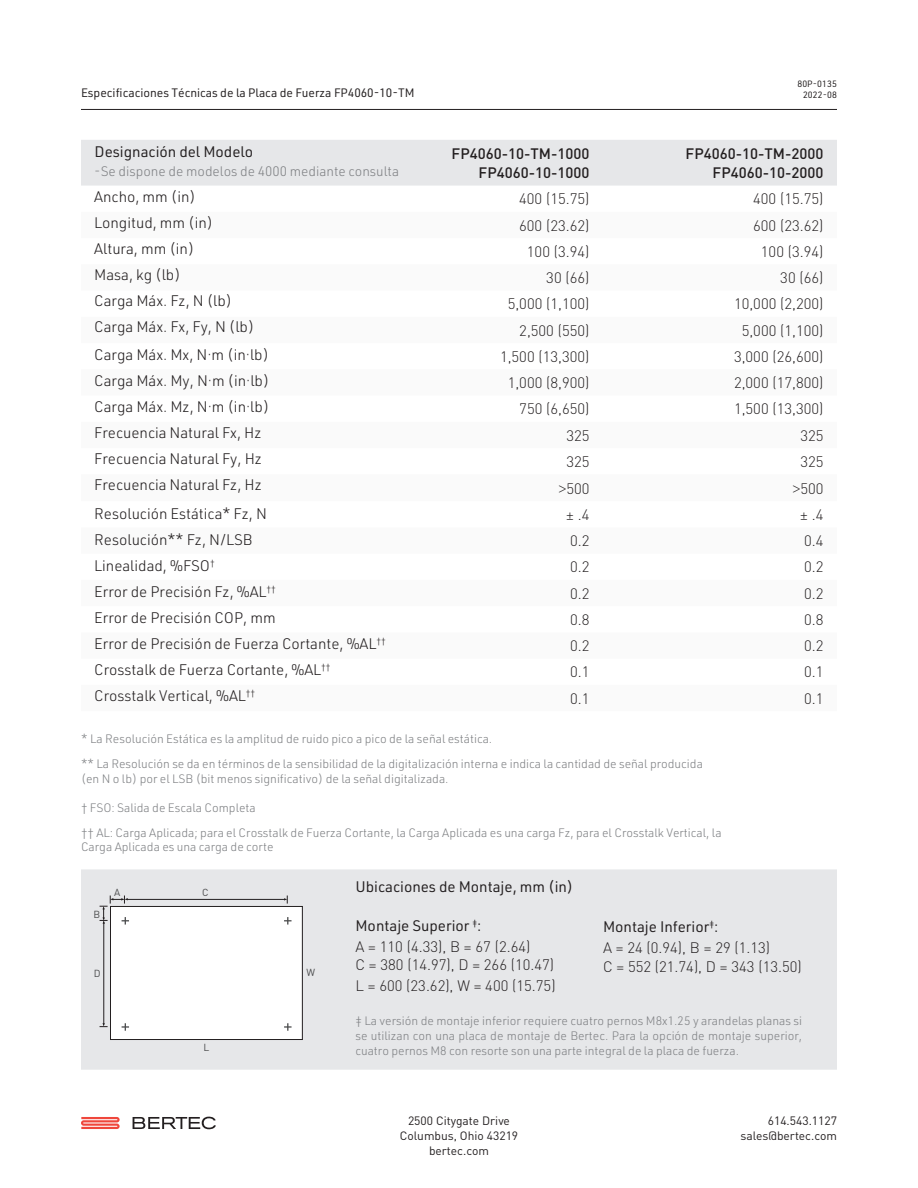
<style>
.page{position:relative;width:918px;height:1188px;background:#fff}
.page>*{position:absolute;margin:0;border:0;box-sizing:border-box;transform-origin:0 0}
.t1{font:300 15px/26.1px "URWDIN";color:#231f20}
.t2{font:300 15px/19.6px "DIN";color:#231f20}
.t3{font:15px "URWDIN";color:#231f20}
.t4{font:500 15px/19.5px "DIN";color:#231f20;text-align:right}
.t5{font:300 13.5px "URWDIN";color:#808285}
.t6{font:300 12px/15px "URWDIN";color:#808285}
.t7{font:12px/15px "DIN";color:#231f20;text-align:center}
.t8{font:12px "URWDIN";color:#231f20}
.t9{font:10.2px "DIN";color:#4b4c4d}
.t10{font:9px/10.8px "URWDIN";letter-spacing:.01em;color:#231f20;text-align:right}
.s1{font-family:"Proxima Nova"}
</style>
<div class="page">
<hr style="left:81px;top:109px;width:756px;height:1px;background:#231f20">
<div style="left:81px;top:140px;width:756px;height:46px;background:#e6e7e9"></div>
<div style="left:349px;top:869px;width:488px;height:201px;background:#e6e7e9"></div>
<div style="left:81px;top:869px;width:268px;height:201px;background:#e6e7e9"></div>
<div style="left:110px;top:906px;width:192px;height:134px;background:#fff"></div>
<div style="left:110px;top:906px;width:193px;height:134px;border:1px solid #231f20"></div>
<svg style="left:284px;top:917px;width:8px;height:8px"></svg>
<svg style="left:284px;top:1023px;width:8px;height:8px"></svg>
<svg style="left:122px;top:1023px;width:7px;height:8px"></svg>
<hr style="left:127px;top:899px;width:158px;height:1px;background:#231f20">
<hr style="left:103px;top:922px;width:1px;height:102px;background:#231f20">
<svg style="left:100px;top:1023px;width:8px;height:4px"></svg>
<svg style="left:284px;top:896px;width:4px;height:8px"></svg>
<svg style="left:100px;top:896px;width:29px;height:29px"></svg>
<svg style="left:81px;top:1117px;width:39px;height:12px"></svg>
<svg style="left:133px;top:1117px;width:83px;height:12px"></svg>
<p class="t8" style="left:81px;top:85px;width:335px">Especificaciones Técnicas de la Placa de Fuerza FP4060-10-TM</p>
<p class="t10" style="left:797px;top:79px;width:41px">80P-0135<br>2022-08</p>
<p class="t3" style="left:94px;top:142px;width:160px">Designación del Modelo</p>
<p class="t4" style="left:452px;top:143px;width:139px">FP4060-10-TM-1000<br>FP4060-10-1000</p>
<p class="t4" style="left:686px;top:143px;width:139px">FP4060-10-TM-2000<br>FP4060-10-2000</p>
<p class="t2" style="left:519px;top:189px;width:72px">400 (15.75)</p>
<p class="t2" style="left:753px;top:189px;width:72px">400 (15.75)</p>
<p class="t2" style="left:519px;top:215px;width:72px">600 (23.62)</p>
<p class="t2" style="left:753px;top:215px;width:72px">600 (23.62)</p>
<p class="t2" style="left:527px;top:241px;width:64px">100 (3.94)</p>
<p class="t2" style="left:761px;top:241px;width:64px">100 (3.94)</p>
<p class="t2" style="left:546px;top:268px;width:45px">30 (66)</p>
<p class="t2" style="left:780px;top:268px;width:45px">30 (66)</p>
<p class="t2" style="left:508px;top:294px;width:83px">5,000 (1,100)</p>
<p class="t2" style="left:734px;top:294px;width:91px">10,000 (2,200)</p>
<p class="t5" style="left:94px;top:163px;width:306px">-Se dispone de modelos de 4000 mediante consulta</p>
<p class="t1" style="left:94px;top:183px;width:162px">Ancho, mm (in)<br>Longitud, mm (in)<br>Altura, mm (in)<br>Masa, kg (lb)<br>Carga Máx. Fz, N (lb)<br>Carga Máx. Fx, Fy, N (lb)</p>
<p class="t2" style="left:519px;top:320px;width:72px">2,500 (550)</p>
<p class="t2" style="left:742px;top:320px;width:83px">5,000 (1,100)</p>
<p class="t2" style="left:500px;top:346px;width:91px">1,500 (13,300)</p>
<p class="t2" style="left:734px;top:346px;width:91px">3,000 (26,600)</p>
<p class="t2" style="left:508px;top:373px;width:83px">1,000 (8,900)</p>
<p class="t2" style="left:734px;top:373px;width:91px">2,000 (17,800)</p>
<p class="t2" style="left:519px;top:399px;width:72px">750 (6,650)</p>
<p class="t2" style="left:734px;top:399px;width:91px">1,500 (13,300)</p>
<p class="t2" style="left:566px;top:425px;width:25px">325</p>
<p class="t2" style="left:800px;top:425px;width:25px">325</p>
<p class="t2" style="left:566px;top:451px;width:25px">325</p>
<p class="t2" style="left:800px;top:451px;width:25px">325</p>
<p class="t1" style="left:94px;top:342px;width:177px">Carga Máx. Mx, N·m (in·lb)<br>Carga Máx. My, N·m (in·lb)<br>Carga Máx. Mz, N·m (in·lb)<br>Frecuencia Natural Fx, Hz<br>Frecuencia Natural Fy, Hz<br>Frecuencia Natural Fz, Hz</p>
<p class="t2" style="left:559px;top:478px;width:32px"><span class="s1">&gt;</span>500</p>
<p class="t2" style="left:793px;top:478px;width:32px"><span class="s1">&gt;</span>500</p>
<p class="t2" style="left:566px;top:505px;width:25px">± .4</p>
<p class="t2" style="left:800px;top:505px;width:25px">± .4</p>
<p class="t2" style="left:570px;top:531px;width:21px">0.2</p>
<p class="t2" style="left:804px;top:531px;width:21px">0.4</p>
<p class="t2" style="left:570px;top:557px;width:21px">0.2</p>
<p class="t2" style="left:804px;top:557px;width:21px">0.2</p>
<p class="t2" style="left:570px;top:583px;width:21px">0.2</p>
<p class="t2" style="left:804px;top:583px;width:21px">0.2</p>
<p class="t2" style="left:570px;top:610px;width:21px">0.8</p>
<p class="t2" style="left:804px;top:610px;width:21px">0.8</p>
<p class="t2" style="left:570px;top:636px;width:21px">0.2</p>
<p class="t2" style="left:804px;top:636px;width:21px">0.2</p>
<p class="t2" style="left:570px;top:662px;width:21px">0.1</p>
<p class="t2" style="left:804px;top:662px;width:21px">0.1</p>
<p class="t1" style="left:94px;top:500px;width:293px">Resolución Estática* Fz, N<br>Resolución** Fz, N/LSB<br>Linealidad, %FSO<sup>†<br></sup>Error de Precisión Fz, %AL<sup>††<br></sup>Error de Precisión COP, mm<br>Error de Precisión de Fuerza Cortante, %AL<sup>††<br></sup>Crosstalk de Fuerza Cortante, %AL<sup>††<br></sup>Crosstalk Vertical, %AL<sup>††</sup></p>
<p class="t2" style="left:570px;top:688px;width:21px">0.1</p>
<p class="t2" style="left:804px;top:688px;width:21px">0.1</p>
<p class="t6" style="left:81px;top:726px;width:623px;line-height:24.8px">* La Resolución Estática es la amplitud de ruido pico a pico de la señal estática.<br>** La Resolución se da en términos de la sensibilidad de la digitalización interna e indica la cantidad de señal producida</p>
<p class="t6" style="left:81px;top:771px;width:369px">(en N o lb) por el LSB (bit menos significativo) de la señal digitalizada.</p>
<p class="t6" style="left:81px;top:795px;width:642px;line-height:25.2px">† FSO: Salida de Escala Completa<br>†† AL: Carga Aplicada; para el Crosstalk de Fuerza Cortante, la Carga Aplicada es una carga Fz, para el Crosstalk Vertical, la</p>
<p class="t6" style="left:81px;top:839px;width:194px">Carga Aplicada es una carga de corte</p>
<p class="t9" style="left:93px;top:908px;width:8px">B</p>
<p class="t9" style="left:114px;top:886px;width:8px">A</p>
<p class="t9" style="left:202px;top:886px;width:8px">C</p>
<p class="t9" style="left:94px;top:967px;width:8px">D</p>
<p class="t9" style="left:306px;top:966px;width:10px">W</p>
<p class="t9" style="left:204px;top:1041px;width:7px">L</p>
<p class="t3" style="left:355px;top:877px;width:220px">Ubicaciones de Montaje, mm (in)</p>
<p class="t3" style="left:355px;top:916px;width:128px">Montaje Superior <sup>‡</sup>:</p>
<p class="t2" style="left:355px;top:937px;width:200px;line-height:18.3px">A = 110 (4.33), B = 67 (2.64)<br>C = 380 (14.97), D = 266 (10.47)</p>
<p class="t2" style="left:355px;top:976px;width:202px">L = 600 (23.62), W = 400 (15.75)</p>
<p class="t3" style="left:603px;top:916px;width:117px">Montaje Inferior<sup>‡</sup>:</p>
<p class="t2" style="left:603px;top:937px;width:200px">A = 24 (0.94), B = 29 (1.13)<br>C = 552 (21.74), D = 343 (13.50)</p>
<p class="t6" style="left:355px;top:1013px;width:448px;text-align:justify">‡ La versión de montaje inferior requiere cuatro pernos M8x1.25 y arandelas planas si se utilizan con una placa de montaje de Bertec. Para la opción de montaje superior, cuatro pernos M8 con resorte son una parte integral de la placa de fuerza.</p>
<p class="t7" style="left:400px;top:1113px;width:120px">2500 Citygate Drive<br>Columbus, Ohio 43219 bertec.com</p>
<p class="t7" style="left:741px;top:1113px;width:98px;text-align:right">614.543.1127 sales@bertec.com</p>
</div>
